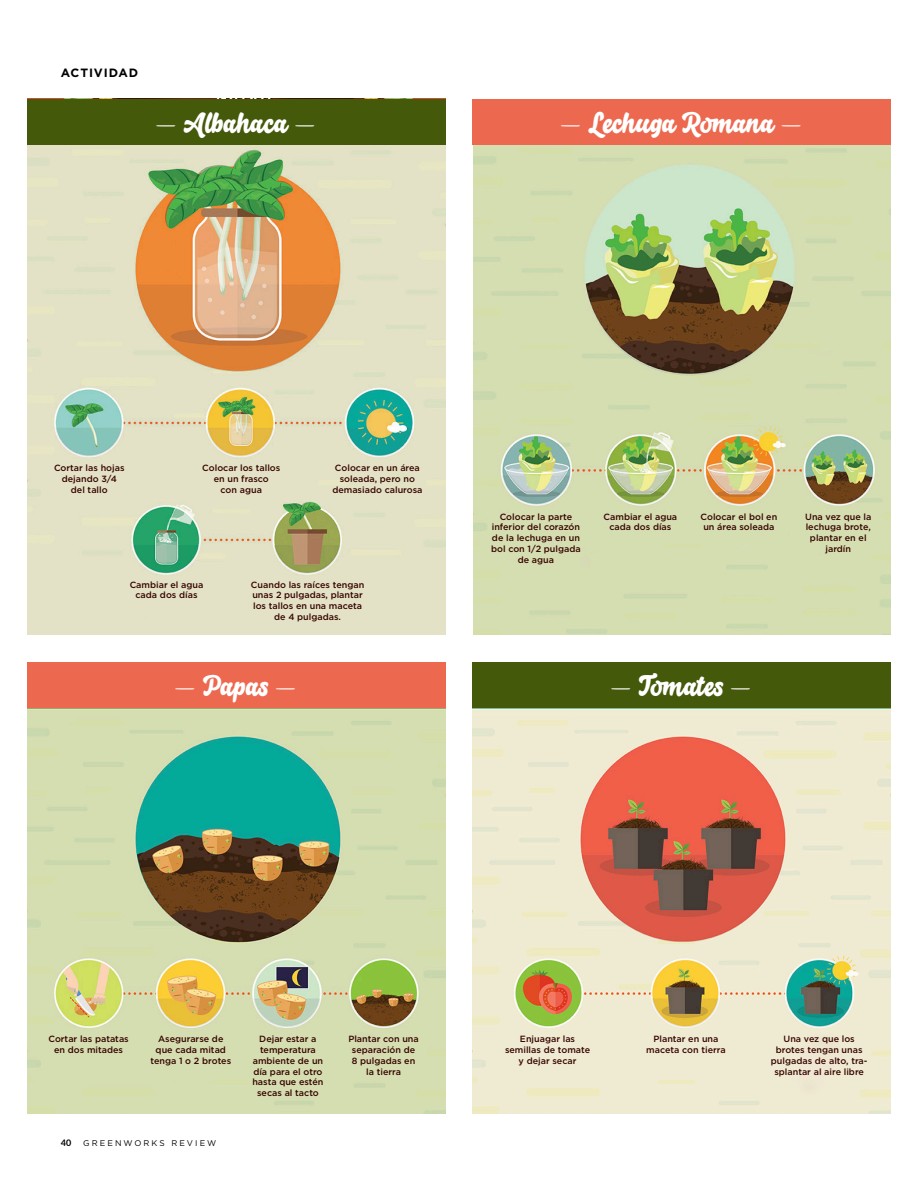
<style>
.page{position:relative;width:918px;height:1188px;background:#fff}
.page>*{position:absolute;margin:0;border:0;box-sizing:border-box;transform-origin:0 0}
.t1{font:30px "Salty 1";color:#fff}
.t2{font:700 12px "Gotham";letter-spacing:.075em;color:#000}
.t3{font:500 9px/10.8px "Gotham";color:#360400;text-align:center}
.t4{font:8.25px "Gotham";letter-spacing:.25em;color:#000}
.s1{font-family:"Aleo";font-weight:700;font-size:9px}
</style>
<div class="page">
<img style="left:27px;top:144px;width:419px;height:491px">
<img style="left:27px;top:708px;width:419px;height:405px">
<div style="left:27px;top:662px;width:419px;height:46px;background:#ec694f"></div>
<div style="left:27px;top:99px;width:419px;height:45px;background:#44590a"></div>
<img style="left:472px;top:708px;width:419px;height:405px">
<div style="left:472px;top:662px;width:419px;height:46px;background:#44590a"></div>
<img style="left:473px;top:144px;width:418px;height:491px">
<div style="left:472px;top:99px;width:419px;height:45px;background:#ec694f"></div>
<p class="t2" style="left:61px;top:65px;width:79px">ACTIVIDAD</p>
<p class="t1" style="left:155px;top:103px;width:164px">— Albahaca —</p>
<p class="t1" style="left:560px;top:103px;width:246px">— Lechuga Romana —</p>
<p class="t3" style="left:54px;top:462px;width:72px">Cortar las hojas dejando 3/4 del tallo</p>
<p class="t3" style="left:202px;top:462px;width:80px">Colocar los tallos en un frasco<br>con agua</p>
<p class="t3" style="left:332px;top:462px;width:92px">Colocar en un área soleada, pero no demasiado calurosa</p>
<p class="t3" style="left:130px;top:579px;width:75px">Cambiar el agua cada dos días</p>
<p class="t3" style="left:251px;top:579px;width:115px">Cuando las raíces tengan unas 2 pulgadas, plantar los tallos en una maceta de 4 pulgadas.</p>
<p class="t1" style="left:174px;top:667px;width:126px">— Papas —</p>
<p class="t3" style="left:491px;top:511px;width:91px">Colocar la parte inferior del corazón de la lechuga en un bol con 1/2 pulgada de agua</p>
<p class="t3" style="left:604px;top:511px;width:75px">Cambiar el agua cada dos días</p>
<p class="t3" style="left:701px;top:511px;width:78px">Colocar el bol en un área soleada</p>
<p class="t3" style="left:805px;top:511px;width:68px">Una vez que la lechuga brote, plantar en el jardín</p>
<p class="t1" style="left:610px;top:667px;width:145px">— Tomates —</p>
<p class="t3" style="left:48px;top:1034px;width:82px">Cortar las patatas en dos mitades</p>
<p class="t3" style="left:150px;top:1034px;width:82px">Asegurarse de que cada mitad tenga 1 o 2 brotes</p>
<p class="t3" style="left:252px;top:1034px;width:73px">Dejar estar a temperatura ambiente de un día para el otro hasta que estén secas al tacto</p>
<p class="t3" style="left:348px;top:1034px;width:72px">Plantar con una separación de<br>8 pulgadas en la tierra</p>
<p class="t3" style="left:505px;top:1034px;width:87px">Enjuagar las semillas de tomate y dejar secar</p>
<p class="t3" style="left:646px;top:1034px;width:81px">Plantar en una maceta con tierra</p>
<p class="t3" style="left:771px;top:1034px;width:98px">Una vez que los brotes tengan unas pulgadas de alto, tra&shy;splantar al aire libre</p>
<p class="t4" style="left:61px;top:1138px;width:157px"><span class="s1">40</span> GREENWORKS REVIEW</p>
</div>
